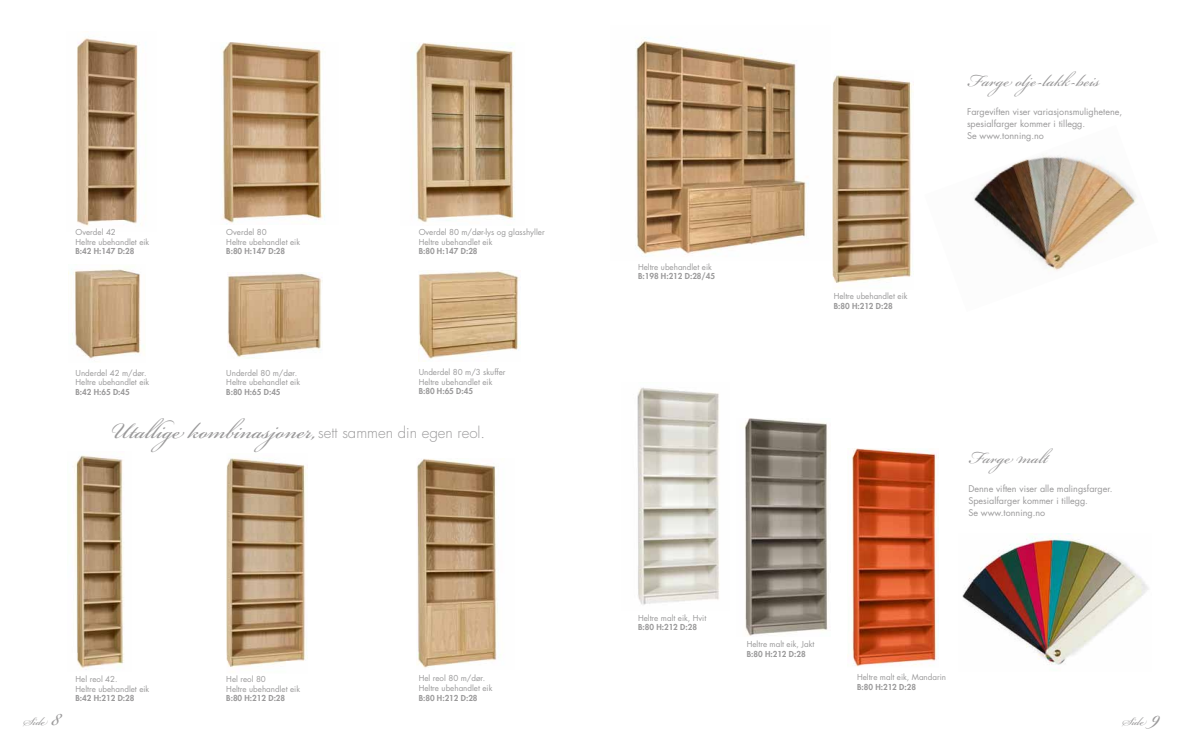
<style>
.page{position:relative;width:1191px;height:752px;background:#fff}
.page>*{position:absolute;margin:0;border:0;box-sizing:border-box;transform-origin:0 0}
.t1{font:35px "Bickham Script Pro";color:#9a999a}
.t2{font:26px "Bickham Script Pro";color:#9a999a}
.t3{font:18px "Bickham Script Pro";color:#9a999a}
.t4{font:300 15px "Futura Std";color:#9a999a}
.t5{font:9px/12px "Futura Std";color:#9a999a}
.t6{font:8px/9.6px "Futura Std";color:#9a999a}
.t7{font:800 8px "Futura Std";color:#9a999a}
</style>
<div class="page">
<img style="left:637px;top:387px;width:82px;height:218px">
<img style="left:745px;top:418px;width:83px;height:218px">
<img style="left:851px;top:448px;width:87px;height:219px">
<img style="left:77px;top:38px;width:61px;height:188px">
<img style="left:221px;top:43px;width:104px;height:181px">
<img style="left:415px;top:43px;width:100px;height:180px">
<img style="left:72px;top:268px;width:69px;height:91px">
<img style="left:227px;top:272px;width:95px;height:85px">
<img style="left:419px;top:270px;width:100px;height:91px">
<img style="left:74px;top:455px;width:50px;height:215px">
<img style="left:226px;top:458px;width:81px;height:214px">
<img style="left:417px;top:458px;width:81px;height:210px">
<img style="left:635px;top:38px;width:174px;height:219px">
<img style="left:974px;top:155px;width:163px;height:116px">
<img style="left:962px;top:533px;width:187px;height:132px">
<img style="left:832px;top:75px;width:81px;height:213px">
<p class="t6" style="left:76px;top:227px;width:75px">Overdel 42<br>Heltre ubehandlet eik</p>
<p class="t7" style="left:76px;top:246px;width:60px">B:42 H:147 D:28</p>
<p class="t6" style="left:76px;top:367px;width:75px">Underdel 42 m/dør.<br>Heltre ubehandlet eik</p>
<p class="t7" style="left:76px;top:386px;width:56px">B:42 H:65 D:45</p>
<p class="t6" style="left:226px;top:227px;width:75px">Overdel 80<br>Heltre ubehandlet eik</p>
<p class="t7" style="left:226px;top:246px;width:60px">B:80 H:147 D:28</p>
<p class="t6" style="left:226px;top:367px;width:75px">Underdel 80 m/dør.<br>Heltre ubehandlet eik</p>
<p class="t7" style="left:226px;top:386px;width:56px">B:80 H:65 D:45</p>
<p class="t6" style="left:419px;top:227px;width:127px">Overdel 80 m/dør-lys og glasshyller<br>Heltre ubehandlet eik</p>
<p class="t7" style="left:419px;top:246px;width:60px">B:80 H:147 D:28</p>
<p class="t6" style="left:419px;top:367px;width:88px">Underdel 80 m/3 skuffer<br>Heltre ubehandlet eik</p>
<p class="t7" style="left:419px;top:386px;width:56px">B:80 H:65 D:45</p>
<h1 class="t1" style="left:110px;top:405px;width:207px">Utallige kombinasjoner,</h1>
<h3 class="t4" style="left:318px;top:423px;width:168px">sett sammen din egen reol.</h3>
<p class="t6" style="left:76px;top:674px;width:75px">Hel reol 42.<br>Heltre ubehandlet eik</p>
<p class="t7" style="left:76px;top:692px;width:60px">B:42 H:212 D:28</p>
<p class="t6" style="left:226px;top:674px;width:75px">Hel reol 80<br>Heltre ubehandlet eik</p>
<p class="t7" style="left:226px;top:692px;width:60px">B:80 H:212 D:28</p>
<p class="t6" style="left:419px;top:673px;width:75px">Hel reol 80 m/dør.<br>Heltre ubehandlet eik</p>
<p class="t7" style="left:419px;top:692px;width:60px">B:80 H:212 D:28</p>
<p class="t6" style="left:638px;top:262px;width:75px">Heltre ubehandlet eik</p>
<p class="t7" style="left:638px;top:271px;width:79px">B:198 H:212 D:28/45</p>
<h2 class="t2" style="left:967px;top:62px;width:134px">Farge olje-lakk-beis</h2>
<p class="t5" style="left:967px;top:106px;width:157px">Fargeviften viser variasjonsmulighetene, spesialfarger kommer i tillegg.<br>Se www.tonning.no</p>
<p class="t6" style="left:833px;top:291px;width:75px">Heltre ubehandlet eik</p>
<p class="t7" style="left:833px;top:300px;width:60px">B:80 H:212 D:28</p>
<p class="t6" style="left:638px;top:612px;width:70px">Heltre malt eik, Hvit</p>
<p class="t7" style="left:638px;top:622px;width:60px">B:80 H:212 D:28</p>
<p class="t6" style="left:746px;top:639px;width:69px">Heltre malt eik, Jakt</p>
<p class="t7" style="left:746px;top:648px;width:60px">B:80 H:212 D:28</p>
<h2 class="t2" style="left:968px;top:439px;width:81px">Farge malt</h2>
<p class="t5" style="left:968px;top:482px;width:146px">Denne viften viser alle malingsfarger.<br>Spesialfarger kommer i tillegg.<br>Se www.tonning.no</p>
<p class="t6" style="left:857px;top:672px;width:91px">Heltre malt eik, Mandarin</p>
<p class="t7" style="left:857px;top:681px;width:60px">B:80 H:212 D:28</p>
<h3 class="t3" style="left:23px;top:708px;width:23px">Side</h3>
<h1 class="t1" style="left:52px;top:692px;width:10px">8</h1>
<h3 class="t3" style="left:1122px;top:708px;width:23px">Side</h3>
<h1 class="t1" style="left:1150px;top:692px;width:11px">9</h1>
</div>
